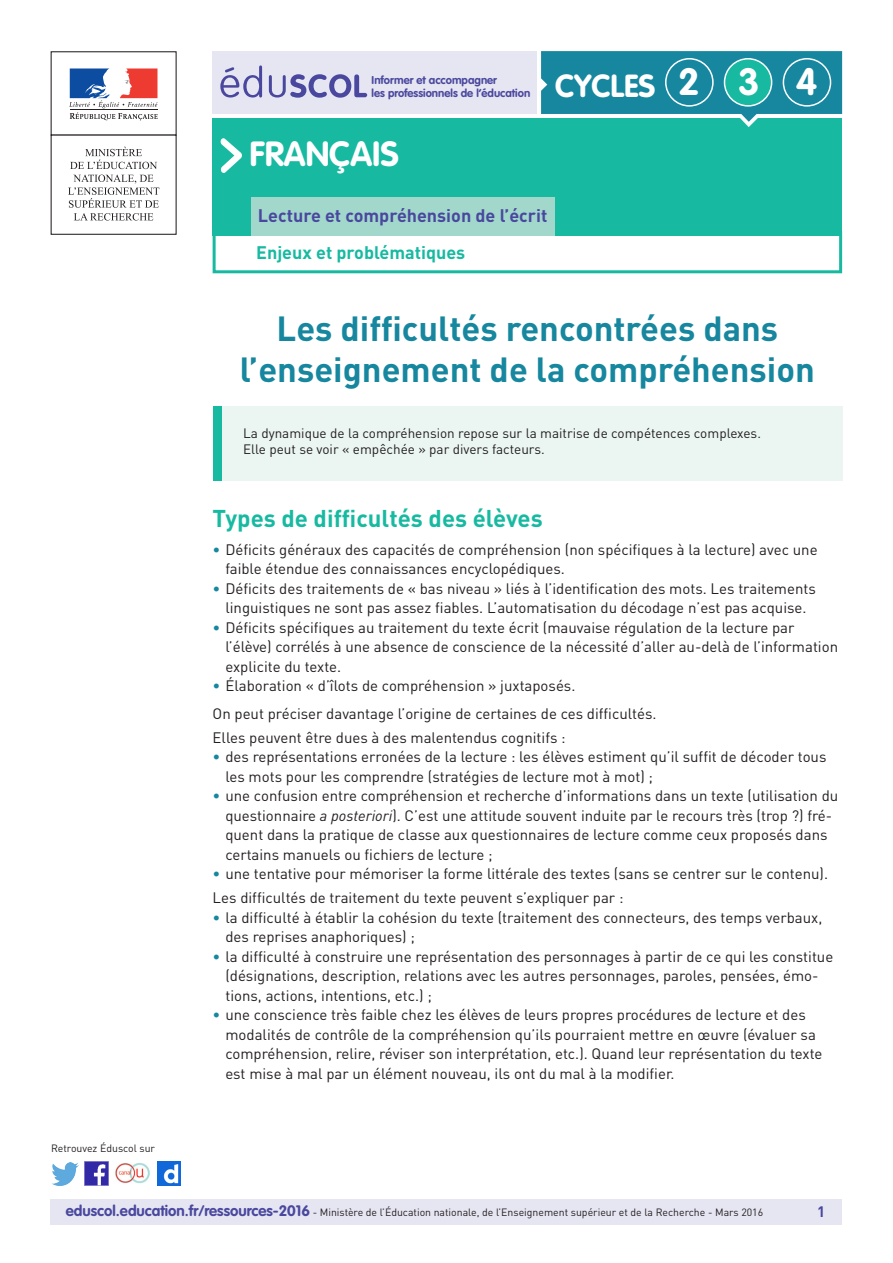
<style>
.page{position:relative;width:893px;height:1263px;background:#fff}
.page>*{position:absolute;margin:0;border:0;box-sizing:border-box;transform-origin:0 0}
.t1{font:700 37.5px "VAG Rounded Std";color:#fff}
.t2{font:700 34.5px/41.4px "DIN Pro";color:#16879f;text-align:center}
._01_Nom_de_la_discip{font:700 34.5px "VAG Rounded Std";color:#fff}
.t3{font:700 31.5px "VAG Rounded Std";color:#fff}
._03_Titre_de_niveau{font:700 24px "DIN Pro";color:#17baa1}
.t4{font:700 18px "DIN Pro";color:#4a489e}
.t5{font:700 18px "DIN Pro";color:#17baa1}
._08_Liste_à_puces_ni{font:15px/19.5px "DIN Pro";color:#231f20}
._06_Texte_courant{font:15px "DIN Pro";color:#231f20}
.t6{font:700 15px "DIN Pro";color:#4a489e}
._01_Texte_info_conte{font:13.5px/16.2px "DIN Pro";color:#231f20}
.t7{font:700 11.25px/13.5px "VAG Rounded Std";color:#4a489e}
.t8{font:10.5px "DIN Pro";color:#231f20}
.s1{color:#16879f}
.s2{font-style:italic}
.s3{font-family:"VAG Rounded Std";font-weight:700;font-size:15px;color:#4a489e}
</style>
<div class="page">
<div style="left:213px;top:231px;width:629px;height:42px;border:3px solid #17baa1"></div>
<div style="left:213px;top:118px;width:629px;height:118px;background:#17baa1"></div>
<div style="left:251px;top:197px;width:304px;height:39px;background:#a2d8cc"></div>
<svg style="left:220px;top:138px;width:22px;height:35px"></svg>
<div style="left:213px;top:51px;width:324px;height:63px;background:#e6e5f2"></div>
<svg style="left:220px;top:65px;width:147px;height:33px"></svg>
<div style="left:51px;top:51px;width:126px;height:85px;border:1px solid #231f20"></div>
<svg style="left:69px;top:68px;width:89px;height:52px"></svg>
<hr style="left:70px;top:109px;width:87px;height:1px;background:#231f20">
<svg style="left:70px;top:147px;width:87px;height:22px"></svg>
<svg style="left:68px;top:175px;width:91px;height:46px"></svg>
<svg style="left:541px;top:51px;width:301px;height:76px"></svg>
<div style="left:665px;top:58px;width:49px;height:49px;border:2px solid #fff;border-radius:50%"></div>
<div style="left:724px;top:59px;width:48px;height:47px;background:#17baa1;border-radius:50%"></div>
<div style="left:724px;top:58px;width:48px;height:49px;border:2px solid #fff;border-radius:50%"></div>
<div style="left:783px;top:58px;width:48px;height:49px;border:2px solid #fff;border-radius:50%"></div>
<div style="left:50px;top:1199px;width:791px;height:26px;background:#e6e5f2"></div>
<img style="left:85px;top:1162px;width:23px;height:23px">
<img style="left:51px;top:1163px;width:28px;height:22px">
<img style="left:158px;top:1162px;width:22px;height:23px">
<img style="left:115px;top:1163px;width:35px;height:21px">
<div style="left:213px;top:406px;width:630px;height:74px;background:#ebf6f3"></div>
<div style="left:213px;top:406px;width:9px;height:74px;background:#17baa1"></div>
<p class="t7" style="left:372px;top:74px;width:160px">Informer et accompagner<br>les professionnels de l’éducation</p>
<p class="t3" style="left:555px;top:67px;width:102px">CYCLES</p>
<p class="t1" style="left:678px;top:60px;width:23px">2</p>
<p class="t1" style="left:738px;top:60px;width:23px">3</p>
<p class="t1" style="left:796px;top:60px;width:23px">4</p>
<p class="_01_Nom_de_la_discip" style="left:249px;top:133px;width:151px">FRANÇAIS</p>
<p class="t4" style="left:258px;top:204px;width:291px">Lecture et compréhension de l’écrit</p>
<p class="t5" style="left:256px;top:240px;width:211px">Enjeux et problématiques</p>
<p class="t2" style="left:240px;top:306px;width:577px">Les difficultés rencontrées dans l’enseignement de la compréhension</p>
<p class="_01_Texte_info_conte" style="left:243px;top:424px;width:519px">La dynamique de la compréhension repose sur la maitrise de compétences complexes.<br>Elle peut se voir « empêchée » par divers facteurs.</p>
<p class="t8" style="left:51px;top:1141px;width:106px">Retrouvez Éduscol sur</p>
<p class="_03_Titre_de_niveau" style="left:213px;top:501px;width:332px">Types de difficultés des élèves</p>
<p class="_08_Liste_à_puces_ni" style="left:225px;top:539px;width:594px;text-indent:-13px"><span class="s1">•</span> Déficits généraux des capacités de compréhension (non spécifiques à la lecture) avec une faible étendue des connaissances encyclopédiques.</p>
<p class="_08_Liste_à_puces_ni" style="left:213px;top:578px;width:605px;text-align:center"><span class="s1">•</span> Déficits des traitements de « bas niveau » liés à l’identification des mots. Les traitements linguistiques ne sont pas assez fiables. L’automatisation du décodage n’est pas acquise.</p>
<p class="_08_Liste_à_puces_ni" style="left:225px;top:617px;width:614px;text-indent:-13px"><span class="s1">•</span> Déficits spécifiques au traitement du texte écrit (mauvaise régulation de la lecture par l’élève) corrélés à une absence de conscience de la nécessité d’aller au-delà de l’information explicite du texte.</p>
<p class="_08_Liste_à_puces_ni" style="left:213px;top:675px;width:364px"><span class="s1">•</span> Élaboration « d’îlots de compréhension » juxtaposés.</p>
<p class="_06_Texte_courant" style="left:213px;top:703px;width:445px">On peut préciser davantage l’origine de certaines de ces difficultés.</p>
<p class="_06_Texte_courant" style="left:213px;top:727px;width:355px">Elles peuvent être dues à des malentendus cognitifs :</p>
<p class="_08_Liste_à_puces_ni" style="left:225px;top:746px;width:603px;text-indent:-13px"><span class="s1">•</span> des représentations erronées de la lecture : les élèves estiment qu’il suffit de décoder tous les mots pour les comprendre (stratégies de lecture mot à mot) ;</p>
<p class="_08_Liste_à_puces_ni" style="left:225px;top:785px;width:614px;text-indent:-13px"><span class="s1">•</span> une confusion entre compréhension et recherche d’informations dans un texte (utilisation du questionnaire <span class="s2">a posteriori</span>). C’est une attitude souvent induite par le recours très (trop ?) fré&shy;quent dans la pratique de classe aux questionnaires de lecture comme ceux proposés dans certains manuels ou fichiers de lecture ;</p>
<p class="_08_Liste_à_puces_ni" style="left:213px;top:863px;width:617px"><span class="s1">•</span> une tentative pour mémoriser la forme littérale des textes (sans se centrer sur le contenu).</p>
<p class="_06_Texte_courant" style="left:213px;top:887px;width:412px">Les difficultés de traitement du texte peuvent s’expliquer par :</p>
<p class="_08_Liste_à_puces_ni" style="left:225px;top:907px;width:598px;text-indent:-13px"><span class="s1">•</span> la difficulté à établir la cohésion du texte (traitement des connecteurs, des temps verbaux, des reprises anaphoriques) ;</p>
<p class="_08_Liste_à_puces_ni" style="left:225px;top:946px;width:609px;text-indent:-13px"><span class="s1">•</span> la difficulté à construire une représentation des personnages à partir de ce qui les constitue (désignations, description, relations avec les autres personnages, paroles, pensées, émo&shy;tions, actions, intentions, etc.) ;</p>
<p class="_08_Liste_à_puces_ni" style="left:225px;top:1004px;width:599px;text-indent:-13px"><span class="s1">•</span> une conscience très faible chez les élèves de leurs propres procédures de lecture et des modalités de contrôle de la compréhension qu’ils pourraient mettre en œuvre (évaluer sa compréhension, relire, réviser son interprétation, etc.). Quand leur représentation du texte est mise à mal par un élément nouveau, ils ont du mal à la modifier.</p>
<p class="t8" style="left:66px;top:1205px;width:699px"><span class="s3">eduscol.education.fr/ressources-2016</span> - Ministère de l’Éducation nationale, de l’Enseignement supérieur et de la Recherche - Mars 2016</p>
<p class="t6" style="left:817px;top:1201px;width:10px">1</p>
</div>
